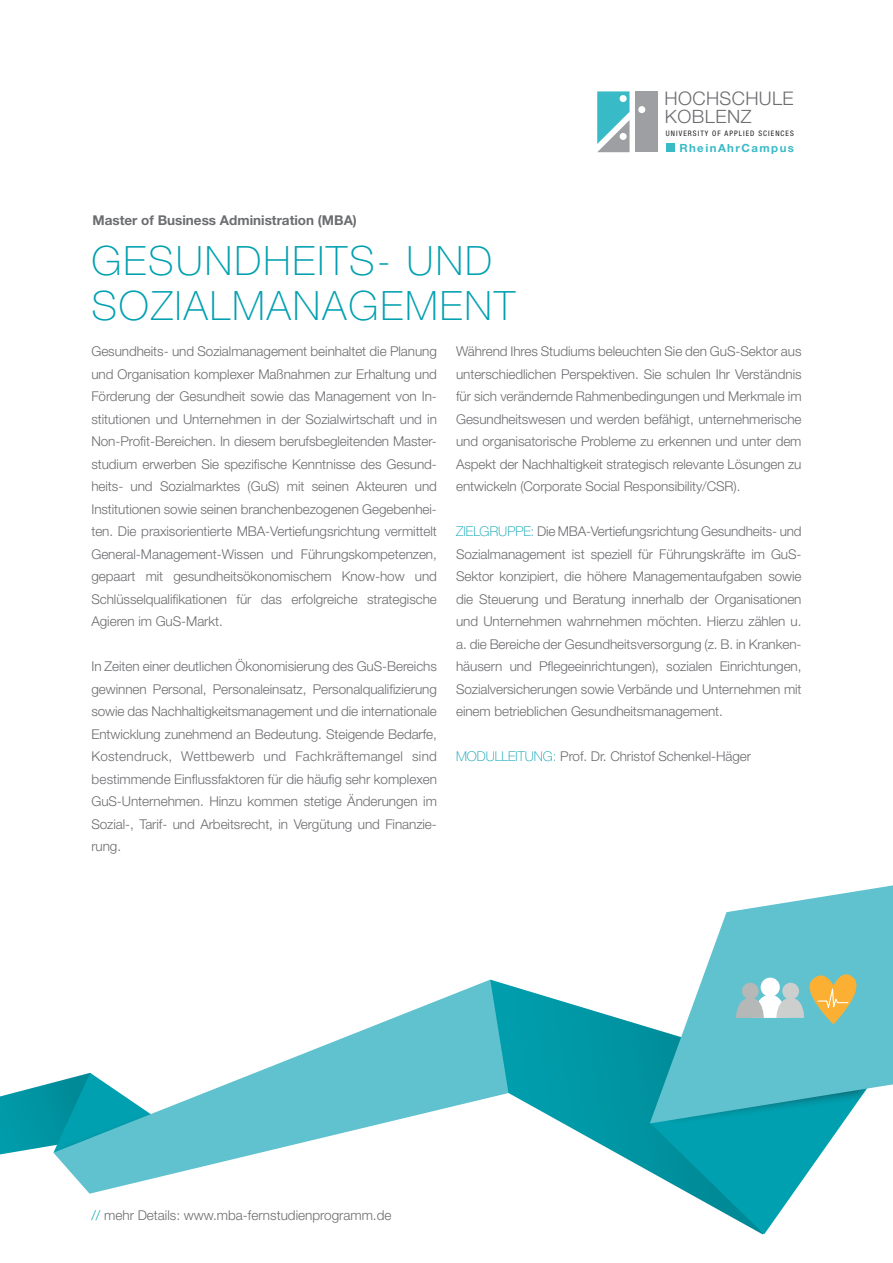
<style>
.page{position:relative;width:893px;height:1263px;background:#fff}
.page>*{position:absolute;margin:0;border:0;box-sizing:border-box;transform-origin:0 0}
.t1{font:100 40.5px/45px "Helvetica Neue LT Pro";letter-spacing:.05em;color:#00a0b0}
.t2{font:300 18.75px "Helvetica Neue LT Std";letter-spacing:.02em;color:#6c6d70}
.t3{font:300 18.45px "Helvetica Neue LT Std";letter-spacing:.025em;color:#6c6d70}
.t4{font:300 13.5px/22.5px "Helvetica Neue LT Pro";letter-spacing:-.005em;color:#6c6d70;text-align:justify}
.t5{font:700 13.5px "Helvetica Neue LT Pro";color:#6c6d70}
.t6{font:700 11.25px "Helvetica Neue LT Std";letter-spacing:.13em;color:#38bac7}
.t7{font:condensed 7.5px "Helvetica Neue LT Std";letter-spacing:.14em;color:#231f20}
.s1{font-weight:100;color:#00a0b0}
.s2{color:#00a0b0}
</style>
<div class="page">
<div style="left:636px;top:91px;width:22px;height:61px;background:#9d9fa2"></div>
<svg style="left:597px;top:91px;width:32px;height:61px;background:#6fbec6"></svg>
<div style="left:620px;top:95px;width:7px;height:7px;background:#fff;border-radius:50%"></div>
<div style="left:638px;top:106px;width:7px;height:7px;background:#fff;border-radius:50%"></div>
<div style="left:620px;top:133px;width:7px;height:7px;background:#fff;border-radius:50%"></div>
<div style="left:666px;top:144px;width:8px;height:8px;background:#38bac7"></div>
<svg style="left:0;top:1082px;width:53px;height:73px"></svg>
<svg style="left:53px;top:979px;width:437px;height:215px"></svg>
<svg style="left:490px;top:979px;width:160px;height:193px"></svg>
<svg style="left:650px;top:1123px;width:191px;height:111px;fill:#00a0b0"></svg>
<svg style="left:650px;top:885px;width:243px;height:238px;fill:#60c2ce"></svg>
<svg style="left:669px;top:960px;width:190px;height:153px;background:#75c4c7"></svg>
<p class="t5" style="left:92px;top:211px;width:266px">Master of Business Administration (MBA)</p>
<h1 class="t1" style="left:91px;top:238px;width:425px">GESUNDHEITS- UND<br>SOZIALMANAGEMENT</h1>
<h2 class="t2" style="left:665px;top:87px;width:131px">HOCHSCHULE</h2>
<h3 class="t3" style="left:665px;top:106px;width:88px">KOBLENZ</h3>
<p class="t7" style="left:666px;top:129px;width:129px">UNIVERSITY OF APPLIED SCIENCES</p>
<p class="t6" style="left:679px;top:141px;width:116px">RheinAhrCampus</p>
<p class="t4" style="left:91px;top:340px;width:347px">Gesundheits- und Sozialmanagement beinhaltet die Planung und Organisation komplexer Maßnahmen zur Erhaltung und Förderung der Gesundheit sowie das Management von In&shy;stitutionen und Unternehmen in der Sozialwirtschaft und in Non-Profit-Bereichen. In diesem berufsbegleitenden Master&shy;studium erwerben Sie spezifische Kenntnisse des Gesund&shy;heits- und Sozialmarktes (GuS) mit seinen Akteuren und Institutionen sowie seinen branchenbezogenen Gegebenhei&shy;ten. Die praxisorientierte MBA-Vertiefungsrichtung vermittelt General-Management-Wissen und Führungskompetenzen, gepaart mit gesundheitsökonomischem Know-how und Schlüsselqualifikationen für das erfolgreiche strategische Agieren im GuS-Markt.</p>
<p class="t4" style="left:91px;top:655px;width:347px">In Zeiten einer deutlichen Ökonomisierung des GuS-Bereichs gewinnen Personal, Personaleinsatz, Personalqualifizierung sowie das Nachhaltigkeitsmanagement und die internationale Entwicklung zunehmend an Bedeutung. Steigende Bedarfe, Kostendruck, Wettbewerb und Fachkräftemangel sind bestimmende Einflussfaktoren für die häufig sehr komplexen GuS-Unternehmen. Hinzu kommen stetige Änderungen im Sozial-, Tarif- und Arbeitsrecht, in Vergütung und Finanzie&shy;rung.</p>
<p class="t4" style="left:456px;top:340px;width:347px">Während Ihres Studiums beleuchten Sie den GuS-Sektor aus unterschiedlichen Perspektiven. Sie schulen Ihr Verständnis für sich verändernde Rahmenbedingungen und Merkmale im Gesundheitswesen und werden befähigt, unternehmerische und organisatorische Probleme zu erkennen und unter dem Aspekt der Nachhaltigkeit strategisch relevante Lösungen zu entwickeln (Corporate Social Responsibility/CSR).</p>
<p class="t4" style="left:456px;top:520px;width:347px"><span class="s1">ZIELGRUPPE:</span> Die MBA-Vertiefungsrichtung Gesundheits- und Sozialmanagement ist speziell für Führungskräfte im GuS-Sektor konzipiert, die höhere Managementaufgaben sowie die Steuerung und Beratung innerhalb der Organisationen und Unternehmen wahrnehmen möchten. Hierzu zählen u. a. die Bereiche der Gesundheitsversorgung (z. B. in Kranken&shy;häusern und Pflegeeinrichtungen), sozialen Einrichtungen, Sozialversicherungen sowie Verbände und Unternehmen mit einem betrieblichen Gesundheitsmanagement.</p>
<p class="t4" style="left:456px;top:745px;width:297px"><span class="s1">MODULLEITUNG:</span> Prof. Dr. Christof Schenkel-Häger</p>
<p class="t4" style="left:91px;top:1203px;width:302px"><span class="s2">//</span> mehr Details: www.mba-fernstudienprogramm.de</p>
</div>
